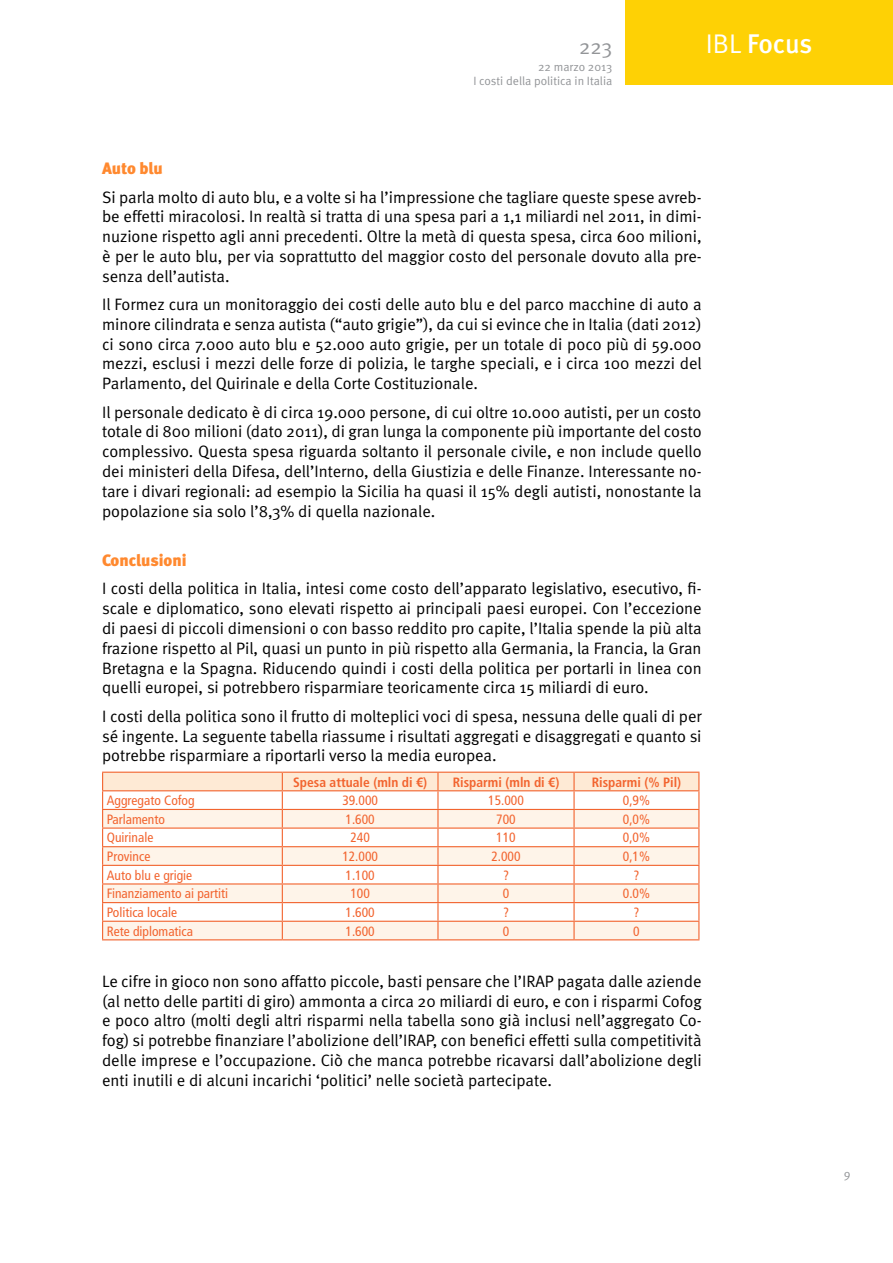
<style>
.page{position:relative;width:893px;height:1263px;background:#fff}
.page>*{position:absolute;margin:0;border:0;box-sizing:border-box;transform-origin:0 0}
.t1{font:500 27px "Meta";letter-spacing:-.005em;color:#fff}
.t2{font:21px "Meta Normal";color:#939598}
.Body{font:16.5px/19.8px "Meta Normal";color:#000;text-align:justify}
.Paragraph_1{font:16.5px "Meta Black LF";color:#ff892f}
.Table_Text{font:condensed 13.5px "Frutiger LT Std";color:#f2642f}
.Table_Text-2{font:700 condensed 13.5px "Frutiger LT Std";color:#f2642f}
.t3{font:12px/14.1px "Meta Normal";color:#939598;text-align:right}
.s1{font-family:"Meta Normal";font-weight:400}
</style>
<div class="page">
<div style="left:625px;top:0;width:268px;height:85px;background:#fed105"></div>
<svg style="left:102px;top:772px;width:597px;height:167px"></svg>
<hr style="left:102px;top:939px;width:180px;height:1px;background:#f2642f">
<hr style="left:282px;top:939px;width:156px;height:1px;background:#f2642f">
<hr style="left:438px;top:939px;width:136px;height:1px;background:#f2642f">
<hr style="left:574px;top:939px;width:125px;height:1px;background:#f2642f">
<p class="t2" style="left:579px;top:34px;width:35px">223</p>
<p class="t3" style="left:473px;top:60px;width:140px">22 marzo 2013<br>I costi della politica in Italia</p>
<h1 class="t1" style="left:706px;top:27px;width:108px"><span class="s1">IBL</span> Focus</h1>
<p class="Paragraph_1" style="left:102px;top:159px;width:62px">Auto blu</p>
<p class="Body" style="left:102px;top:187px;width:601px">Si parla molto di auto blu, e a volte si ha l’impressione che tagliare queste spese avreb&shy;be effetti miracolosi. In realtà si tratta di una spesa pari a 1,1 miliardi nel 2011, in dimi&shy;nuzione rispetto agli anni precedenti. Oltre la metà di questa spesa, circa 600 milioni, è per le auto blu, per via soprattutto del maggior costo del personale dovuto alla pre&shy;senza dell’autista.</p>
<p class="Body" style="left:102px;top:294px;width:601px">Il Formez cura un monitoraggio dei costi delle auto blu e del parco macchine di auto a minore cilindrata e senza autista (“auto grigie”), da cui si evince che in Italia (dati 2012) ci sono circa 7.000 auto blu e 52.000 auto grigie, per un totale di poco più di 59.000 mezzi, esclusi i mezzi delle forze di polizia, le targhe speciali, e i circa 100 mezzi del Parlamento, del Quirinale e della Corte Costituzionale.</p>
<p class="Body" style="left:102px;top:402px;width:601px">Il personale dedicato è di circa 19.000 persone, di cui oltre 10.000 autisti, per un costo totale di 800 milioni (dato 2011), di gran lunga la componente più importante del costo complessivo. Questa spesa riguarda soltanto il personale civile, e non include quello dei ministeri della Difesa, dell’Interno, della Giustizia e delle Finanze. Interessante no&shy;tare i divari regionali: ad esempio la Sicilia ha quasi il 15% degli autisti, nonostante la popolazione sia solo l’8,3% di quella nazionale.</p>
<p class="Paragraph_1" style="left:102px;top:551px;width:86px">Conclusioni</p>
<p class="Body" style="left:102px;top:579px;width:601px">I costi della politica in Italia, intesi come costo dell’apparato legislativo, esecutivo, fi&shy;scale e diplomatico, sono elevati rispetto ai principali paesi europei. Con l’eccezione di paesi di piccoli dimensioni o con basso reddito pro capite, l’Italia spende la più alta frazione rispetto al Pil, quasi un punto in più rispetto alla Germania, la Francia, la Gran Bretagna e la Spagna. Riducendo quindi i costi della politica per portarli in linea con quelli europei, si potrebbero risparmiare teoricamente circa 15 miliardi di euro.</p>
<p class="Body" style="left:102px;top:706px;width:601px">I costi della politica sono il frutto di molteplici voci di spesa, nessuna delle quali di per sé ingente. La seguente tabella riassume i risultati aggregati e disaggregati e quanto si potrebbe risparmiare a riportarli verso la media europea.</p>
<p class="Table_Text-2" style="left:293px;top:774px;width:136px">Spesa attuale (mln di €)</p>
<p class="Table_Text-2" style="left:453px;top:774px;width:108px">Risparmi (mln di €)</p>
<p class="Table_Text-2" style="left:592px;top:774px;width:91px">Risparmi (% Pil)</p>
<p class="Table_Text" style="left:107px;top:793px;width:89px">Aggregato Cofog</p>
<p class="Table_Text" style="left:342px;top:793px;width:37px">39.000</p>
<p class="Table_Text" style="left:488px;top:793px;width:37px">15.000</p>
<p class="Table_Text" style="left:623px;top:793px;width:29px">0,9%</p>
<p class="Table_Text" style="left:107px;top:811px;width:59px">Parlamento</p>
<p class="Table_Text" style="left:346px;top:811px;width:31px">1.600</p>
<p class="Table_Text" style="left:496px;top:811px;width:21px">700</p>
<p class="Table_Text" style="left:623px;top:811px;width:29px">0,0%</p>
<p class="Table_Text" style="left:107px;top:830px;width:48px">Quirinale</p>
<p class="Table_Text" style="left:350px;top:830px;width:21px">240</p>
<p class="Table_Text" style="left:496px;top:830px;width:21px">110</p>
<p class="Table_Text" style="left:623px;top:830px;width:29px">0,0%</p>
<p class="Table_Text" style="left:107px;top:848px;width:45px">Province</p>
<p class="Table_Text" style="left:342px;top:848px;width:37px">12.000</p>
<p class="Table_Text" style="left:491px;top:848px;width:31px">2.000</p>
<p class="Table_Text" style="left:623px;top:848px;width:29px">0,1%</p>
<p class="Table_Text" style="left:107px;top:867px;width:87px">Auto blu e grigie</p>
<p class="Table_Text" style="left:346px;top:867px;width:31px">1.100</p>
<p class="Table_Text" style="left:503px;top:867px;width:7px">?</p>
<p class="Table_Text" style="left:633px;top:867px;width:7px">?</p>
<p class="Table_Text" style="left:107px;top:886px;width:123px">Finanziamento ai partiti</p>
<p class="Table_Text" style="left:350px;top:886px;width:21px">100</p>
<p class="Table_Text" style="left:503px;top:886px;width:8px">0</p>
<p class="Table_Text" style="left:623px;top:886px;width:29px">0.0%</p>
<p class="Table_Text" style="left:107px;top:904px;width:72px">Politica locale</p>
<p class="Table_Text" style="left:346px;top:904px;width:31px">1.600</p>
<p class="Table_Text" style="left:503px;top:904px;width:7px">?</p>
<p class="Table_Text" style="left:633px;top:904px;width:7px">?</p>
<p class="Table_Text" style="left:107px;top:923px;width:88px">Rete diplomatica</p>
<p class="Table_Text" style="left:346px;top:923px;width:31px">1.600</p>
<p class="Table_Text" style="left:503px;top:923px;width:8px">0</p>
<p class="Table_Text" style="left:633px;top:923px;width:8px">0</p>
<p class="Body" style="left:102px;top:971px;width:601px">Le cifre in gioco non sono affatto piccole, basti pensare che l’IRAP pagata dalle aziende (al netto delle partiti di giro) ammonta a circa 20 miliardi di euro, e con i risparmi Cofog e poco altro (molti degli altri risparmi nella tabella sono già inclusi nell’aggregato Co&shy;fog) si potrebbe finanziare l’abolizione dell’IRAP, con benefici effetti sulla competitività delle imprese e l’occupazione. Ciò che manca potrebbe ricavarsi dall’abolizione degli enti inutili e di alcuni incarichi ‘politici’ nelle società partecipate.</p>
<p class="t3" style="left:844px;top:1166px;width:8px">9</p>
</div>
